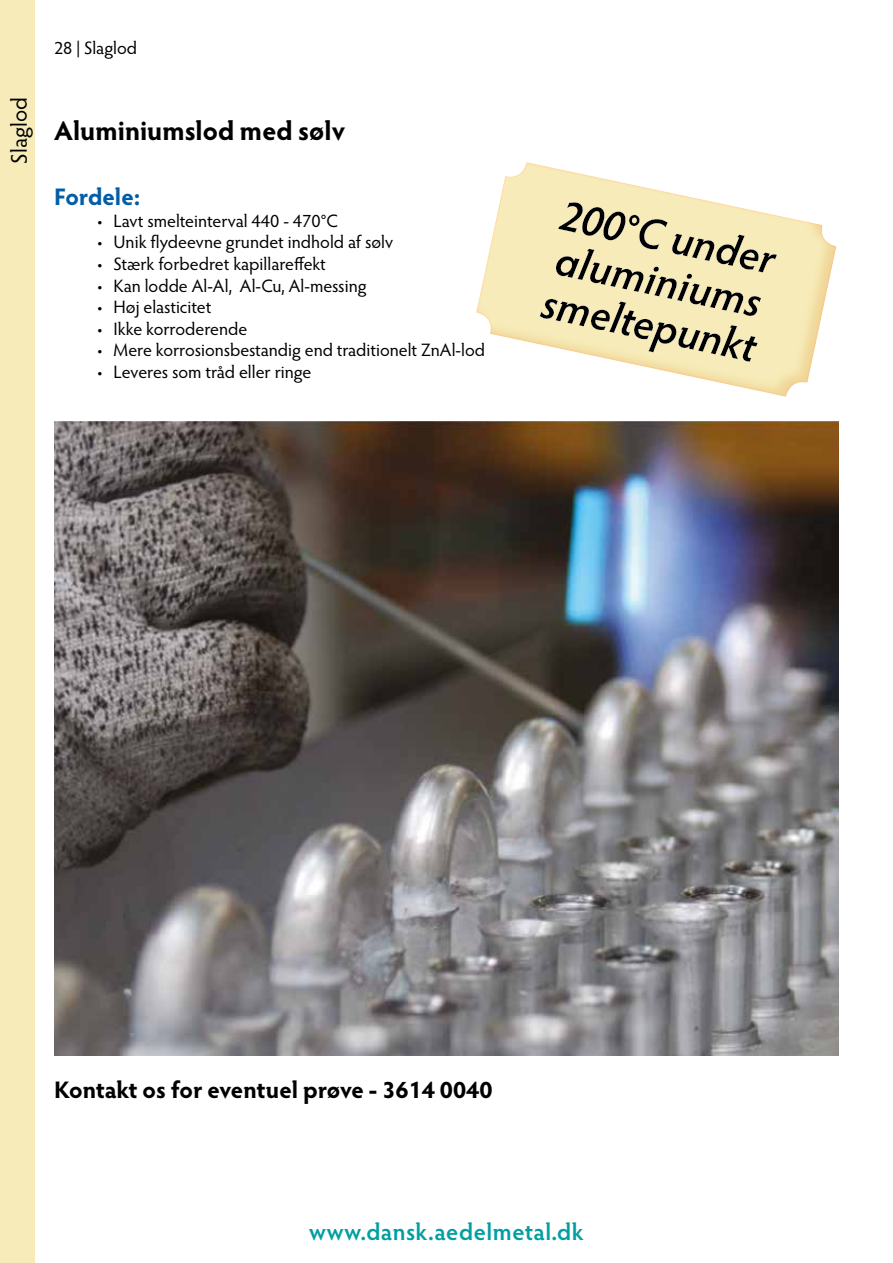
<style>
.page{position:relative;width:893px;height:1263px;background:#fff}
.page>*{position:absolute;margin:0;border:0;box-sizing:border-box;transform-origin:0 0}
.t1{font:700 27px "Hypatia Sans Pro";color:#000}
.t2{font:700 24px "Hypatia Sans Pro";color:#000}
.t3{font:600 24px "Hypatia Sans Pro";letter-spacing:.02em;color:#009fa0}
.t4{font:700 24px "Hypatia Sans Pro";color:#005da9}
.t5{font:22.5px "Hypatia Sans Pro";color:#000}
.t6{font:18px "Hypatia Sans Pro";color:#000}
</style>
<div class="page">
<img style="left:54px;top:421px;width:785px;height:635px">
<svg style="left:476px;top:162px;width:361px;height:235px;fill:#f7ecb9"></svg>
<div style="left:0;top:0;width:35px;height:1263px;background:#f7ecb9"></div>
<p class="t5" style="left:4px;top:164px;width:68px;rotate:-90deg">Slaglod</p>
<p class="t6" style="left:54px;top:35px;width:85px">28 | Slaglod</p>
<h1 class="t1" style="left:54px;top:112px;width:293px">Aluminiumslod med sølv</h1>
<h2 class="t4" style="left:54px;top:180px;width:88px">Fordele:</h2>
<p class="t6" style="left:97px;top:209px;width:243px">• Lavt smelteinterval 440 - 470°C</p>
<p class="t6" style="left:97px;top:230px;width:298px">• Unik flydeevne grundet indhold af sølv</p>
<p class="t6" style="left:97px;top:252px;width:231px">• Stærk forbedret kapillareffekt</p>
<p class="t6" style="left:97px;top:273px;width:272px">• Kan lodde Al-Al, Al-Cu, Al-messing</p>
<p class="t6" style="left:97px;top:295px;width:116px">• Høj elasticitet</p>
<p class="t6" style="left:97px;top:317px;width:152px">• Ikke korroderende</p>
<p class="t6" style="left:97px;top:338px;width:390px">• Mere korrosionsbestandig end traditionelt ZnAl-lod</p>
<p class="t6" style="left:97px;top:360px;width:217px">• Leveres som tråd eller ringe</p>
<h2 class="t2" style="left:54px;top:1072px;width:440px">Kontakt os for eventuel prøve - 3614 0040</h2>
<h2 class="t3" style="left:309px;top:1215px;width:276px">www.dansk.aedelmetal.dk</h2>
</div>
